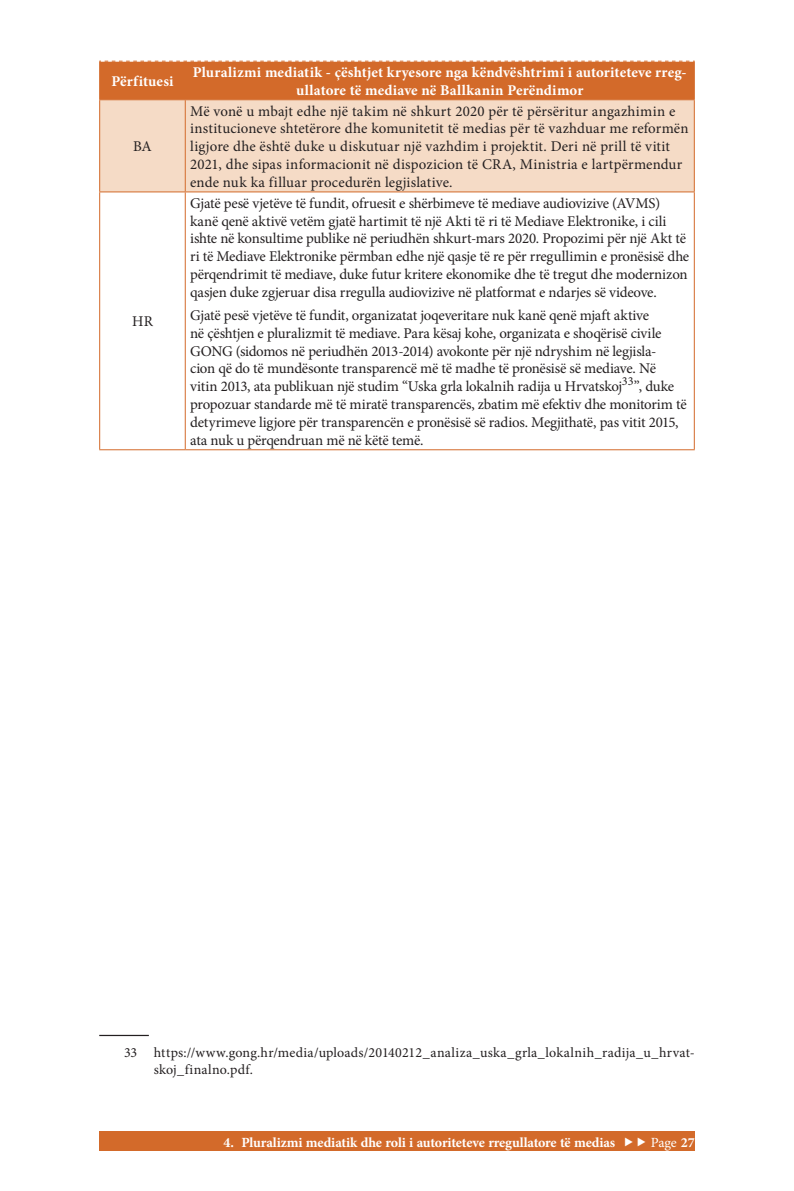
<style>
.page{position:relative;width:794px;height:1191px;background:#fff}
.page>*{position:absolute;margin:0;border:0;box-sizing:border-box;transform-origin:0 0}
.Tabela_text{font:14.88px/17.8px "Minion Pro";letter-spacing:-.01em;color:#231f20}
.Tabela_text-2{font:14.88px/17.8px "Minion Pro";letter-spacing:.01em;color:#231f20}
.Tabela_text-3{font:700 14.88px/17.8px "Minion Pro";letter-spacing:.01em;color:#fff;text-align:center}
.Footnote_text{font:14px/16.6px "Minion Pro";letter-spacing:.015em;color:#231f20}
.t1{font:700 14px "Minion Pro";letter-spacing:-.01em;color:#fff}
.t2{font:14px "Minion Pro";color:#fff}
.s1{font-weight:700}
</style>
<div class="page">
<div style="left:99px;top:1131px;width:595px;height:20px;background:#d36a2a"></div>
<div style="left:100px;top:100px;width:594px;height:91px;background:#f5dbc6"></div>
<hr style="left:694px;top:62px;width:1px;height:37px;background:#d36a2a">
<hr style="left:99px;top:100px;width:1px;height:91px;background:#d36a2a">
<hr style="left:185px;top:100px;width:1px;height:91px;background:#d36a2a">
<hr style="left:694px;top:100px;width:1px;height:91px;background:#d36a2a">
<hr style="left:99px;top:191px;width:86px;height:1px;background:#d36a2a">
<hr style="left:99px;top:192px;width:1px;height:257px;background:#d36a2a">
<hr style="left:185px;top:191px;width:509px;height:1px;background:#d36a2a">
<hr style="left:185px;top:192px;width:1px;height:257px;background:#d36a2a">
<hr style="left:694px;top:192px;width:1px;height:257px;background:#d36a2a">
<hr style="left:99px;top:449px;width:86px;height:1px;background:#d36a2a">
<hr style="left:185px;top:449px;width:509px;height:1px;background:#d36a2a">
<div style="left:99px;top:61px;width:595px;height:39px;background:#d36a2a"></div>
<hr style="left:99px;top:1034px;width:50px;height:2px;background:#231f20">
<p class="Tabela_text-3" style="left:111px;top:72px;width:64px">Përfituesi</p>
<p class="Tabela_text-3" style="left:193px;top:63px;width:495px">Pluralizmi mediatik - çështjet kryesore nga këndvështrimi i autoriteteve rreg&shy;ullatore të mediave në Ballkanin Perëndimor</p>
<p class="Tabela_text" style="left:133px;top:138px;width:20px">BA</p>
<p class="Tabela_text" style="left:132px;top:313px;width:22px">HR</p>
<p class="Tabela_text-2" style="left:190px;top:102px;width:500px">Më vonë u mbajt edhe një takim në shkurt 2020 për të përsëritur angazhimin e institucioneve shtetërore dhe komunitetit të medias për të vazhduar me reformën ligjore dhe është duke u diskutuar një vazhdim i projektit. Deri në prill të vitit 2021, dhe sipas informacionit në dispozicion të CRA, Ministria e lartpërmendur ende nuk ka filluar procedurën legjislative.</p>
<p class="Tabela_text" style="left:190px;top:194px;width:500px">Gjatë pesë vjetëve të fundit, ofruesit e shërbimeve të mediave audiovizive (AVMS) kanë qenë aktivë vetëm gjatë hartimit të një Akti të ri të Mediave Elektronike, i cili ishte në konsultime publike në periudhën shkurt-mars 2020. Propozimi për një Akt të ri të Mediave Elektronike përmban edhe një qasje të re për rregullimin e pronësisë dhe përqendrimit të mediave, duke futur kritere ekonomike dhe të tregut dhe modernizon qasjen duke zgjeruar disa rregulla audiovizive në platformat e ndarjes së videove.</p>
<p class="Tabela_text" style="left:190px;top:306px;width:498px">Gjatë pesë vjetëve të fundit, organizatat joqeveritare nuk kanë qenë mjaft aktive<br>në çështjen e pluralizmit të mediave. Para kësaj kohe, organizata e shoqërisë civile GONG (sidomos në periudhën 2013-2014) avokonte për një ndryshim në legjisla-<br>cion që do të mundësonte transparencë më të madhe të pronësisë së mediave. Në vitin 2013, ata publikuan një studim “Uska grla lokalnih radija u Hrvatskoj<sup>33</sup>”, duke propozuar standarde më të miratë transparencës, zbatim më efektiv dhe monitorim të detyrimeve ligjore për transparencën e pronësisë së radios. Megjithatë, pas vitit 2015, ata nuk u përqendruan më në këtë temë.</p>
<p class="Footnote_text" style="left:154px;top:1044px;width:542px;text-indent:-30px">33 https://www.gong.hr/media/uploads/20140212_analiza_uska_grla_lokalnih_radija_u_hrvat&shy;skoj_finalno.pdf.</p>
<p class="t1" style="left:223px;top:1132px;width:393px">4. Pluralizmi mediatik dhe roli i autoriteteve rregullatore të medias</p>
<p class="t2" style="left:651px;top:1132px;width:45px">Page <span class="s1">27</span></p>
</div>
